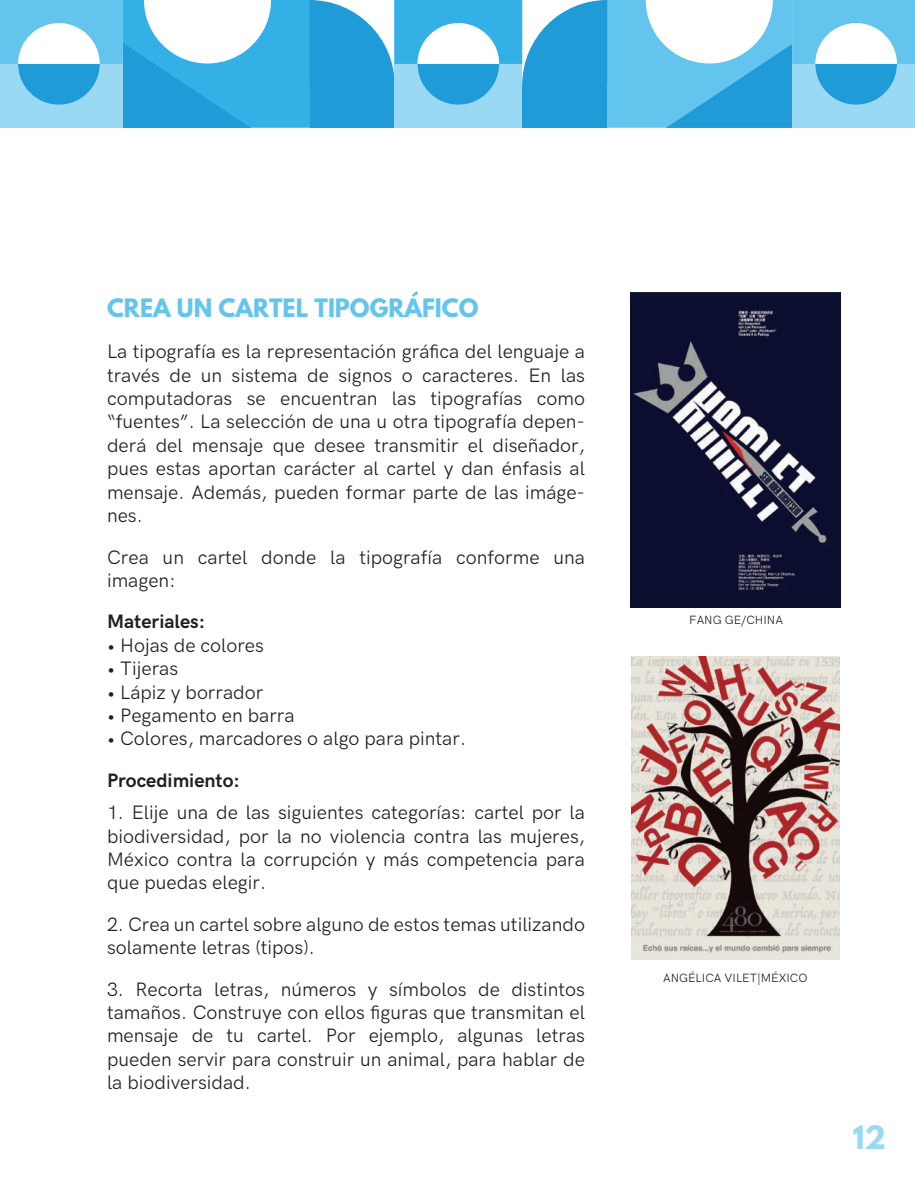
<style>
.page{position:relative;width:915px;height:1191px;background:#fff}
.page>*{position:absolute;margin:0;border:0;box-sizing:border-box;transform-origin:0 0}
.t1{font:700 28.5px "League Spartan";color:#9ad9f4}
.t2{font:700 22.5px "League Spartan";color:#63c5ee}
.t3{font:19.5px/23.4px "HK Grotesk";color:#231f20;text-align:justify}
.t4{font:700 19.5px "HK Grotesk";color:#231f20}
.t5{font:12px "HK Grotesk";color:#231f20}
</style>
<div class="page">
<svg style="left:0;top:0;width:914px;height:128px"></svg>
<img style="left:631px;top:656px;width:208px;height:303px">
<img style="left:630px;top:292px;width:210px;height:315px">
<p class="t2" style="left:107px;top:290px;width:373px">CREA UN CARTEL TIPOGRÁFICO</p>
<p class="t3" style="left:107px;top:338px;width:479px">La tipografía es la representación gráfica del lenguaje a través de un sistema de signos o caracteres. En las computadoras se encuentran las tipografías como “fuentes”. La selección de una u otra tipografía depen&shy;derá del mensaje que desee transmitir el diseñador, pues estas aportan carácter al cartel y dan énfasis al mensaje. Además, pueden formar parte de las imáge&shy;nes.</p>
<p class="t3" style="left:107px;top:543px;width:479px">Crea un cartel donde la tipografía conforme una imagen:</p>
<p class="t4" style="left:107px;top:607px;width:100px">Materiales:</p>
<p class="t3" style="left:107px;top:632px;width:158px">• Hojas de colores</p>
<p class="t3" style="left:107px;top:655px;width:73px">• Tijeras</p>
<p class="t3" style="left:107px;top:678px;width:158px">• Lápiz y borrador</p>
<p class="t3" style="left:107px;top:702px;width:189px">• Pegamento en barra</p>
<p class="t3" style="left:107px;top:725px;width:360px">• Colores, marcadores o algo para pintar.</p>
<p class="t4" style="left:107px;top:765px;width:134px">Procedimiento:</p>
<p class="t3" style="left:107px;top:799px;width:479px">1. Elije una de las siguientes categorías: cartel por la biodiversidad, por la no violencia contra las mujeres, México contra la corrupción y más competencia para que puedas elegir.</p>
<p class="t3" style="left:107px;top:911px;width:479px">2. Crea un cartel sobre alguno de estos temas utilizando solamente letras (tipos).</p>
<p class="t3" style="left:107px;top:975px;width:479px">3. Recorta letras, números y símbolos de distintos tamaños. Construye con ellos figuras que transmitan el mensaje de tu cartel. Por ejemplo, algunas letras pueden servir para construir un animal, para hablar de la biodiversidad.</p>
<p class="t5" style="left:689px;top:611px;width:95px">FANG GE/CHINA</p>
<p class="t5" style="left:663px;top:968px;width:146px">ANGÉLICA VILET|MÉXICO</p>
<h1 class="t1" style="left:852px;top:1115px;width:35px">12</h1>
</div>
